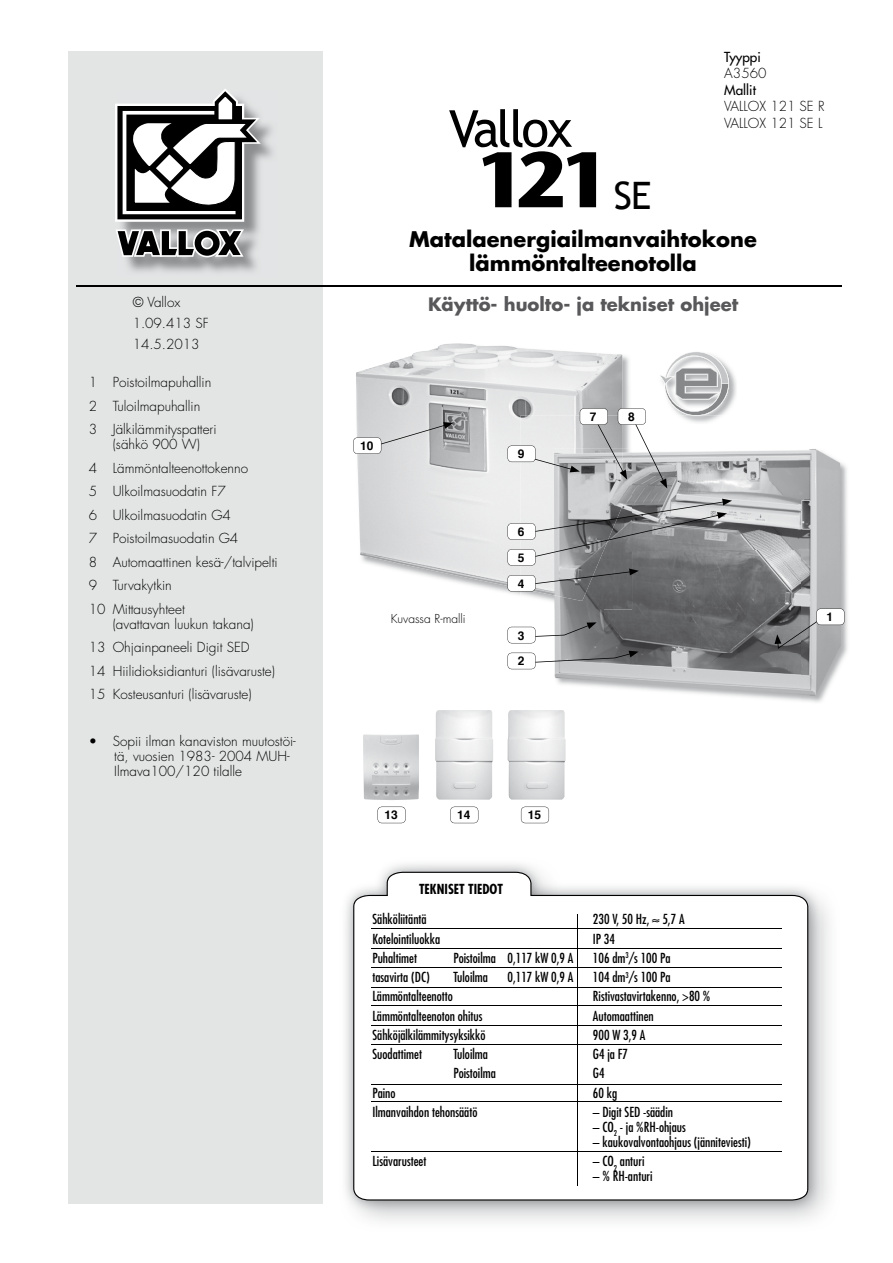
<style>
.page{position:relative;width:893px;height:1263px;background:#fff}
.page>*{position:absolute;margin:0;border:0;box-sizing:border-box;transform-origin:0 0}
.t1{font:700 78.6px "Stone Sans ITC";color:#000}
.t2{font:51px "Trebuchet MS";letter-spacing:-.06em;color:#000}
.t3{font:700 21px/24px "Futura";color:#000;text-align:center}
.t4{font:700 18px "Futura";color:#58585a}
.t5{font:300 13.5px/23.5px "Futura";color:#000}
.t6{font:condensed 13.5px "Futura";color:#000}
.t7{font:700 condensed 13.5px "Futura";color:#000}
.t8{font:13.5px "Futura";color:#000}
.t9{font:700 12px "Helvetica";color:#000}
.t10{font:300 12px "Futura";color:#000}
.s1{font-family:"Trebuchet MS";font-weight:400;font-size:37.8px}
</style>
<div class="page">
<div style="left:68px;top:51px;width:254px;height:1152px;background:#e3e4e4"></div>
<hr style="left:77px;top:285px;width:765px;height:1px;background:#000">
<img style="left:121px;top:123px;width:151px;height:149px">
<div style="left:115px;top:104px;width:129px;height:118px;border:6px solid #fff"></div>
<svg style="left:119px;top:89px;width:142px;height:129px;background:#8e8e8f"></svg>
<svg style="left:116px;top:227px;width:131px;height:32px;background:#767777"></svg>
<img style="left:342px;top:861px;width:478px;height:351px">
<svg style="left:353px;top:872px;width:455px;height:328px"></svg>
<hr style="left:371px;top:928px;width:411px;height:1px;background:#000">
<hr style="left:371px;top:948px;width:411px;height:1px;background:#000">
<hr style="left:371px;top:967px;width:411px;height:1px;background:#000">
<hr style="left:371px;top:987px;width:411px;height:1px;background:#000">
<hr style="left:371px;top:1005px;width:411px;height:1px;background:#000">
<hr style="left:371px;top:1025px;width:411px;height:1px;background:#000">
<hr style="left:371px;top:1044px;width:411px;height:1px;background:#000">
<hr style="left:371px;top:1084px;width:411px;height:1px;background:#000">
<hr style="left:371px;top:1101px;width:411px;height:1px;background:#000">
<hr style="left:371px;top:1151px;width:411px;height:1px;background:#000">
<hr style="left:577px;top:914px;width:1px;height:272px;background:#000">
<img style="left:729px;top:367px;width:7px;height:41px">
<img style="left:356px;top:343px;width:202px;height:245px">
<svg style="left:353px;top:422px;width:100px;height:32px;background:#cbcccd"></svg>
<svg style="left:378px;top:807px;width:28px;height:16px"></svg>
<svg style="left:450px;top:807px;width:28px;height:16px"></svg>
<svg style="left:521px;top:807px;width:28px;height:16px"></svg>
<img style="left:520px;top:488px;width:34px;height:107px">
<img style="left:632px;top:450px;width:168px;height:101px">
<img style="left:800px;top:449px;width:48px;height:254px">
<img style="left:603px;top:551px;width:197px;height:150px">
<img style="left:554px;top:609px;width:49px;height:78px">
<img style="left:554px;top:488px;width:78px;height:121px">
<img style="left:554px;top:488px;width:69px;height:113px">
<svg style="left:774px;top:608px;width:70px;height:41px;background:#959697"></svg>
<svg style="left:507px;top:651px;width:132px;height:18px"></svg>
<svg style="left:507px;top:622px;width:90px;height:21px"></svg>
<svg style="left:507px;top:499px;width:225px;height:92px;background:#9a9b9c"></svg>
<svg style="left:507px;top:351px;width:222px;height:137px"></svg>
<img style="left:363px;top:734px;width:56px;height:66px">
<img style="left:435px;top:710px;width:58px;height:89px">
<img style="left:508px;top:710px;width:57px;height:89px">
<p class="t5" style="left:133px;top:292px;width:78px;line-height:20.7px">© Vallox<br>1.09.413 SF<br>14.5.2013</p>
<p class="t5" style="left:89px;top:371px;width:129px">1 Poistoilmapuhallin<br>2 Tuloilmapuhallin<br>3 Jälkilämmityspatteri</p>
<p class="t5" style="left:89px;top:433px;width:190px;text-indent:24px">(sähkö 900 W)<br>4 Lämmöntalteenottokenno<br>5 Ulkoilmasuodatin F7<br>6 Ulkoilmasuodatin G4<br>7 Poistoilmasuodatin G4<br>8 Automaattinen kesä-/talvipelti<br>9 Turvakytkin<br>10 Mittausyhteet</p>
<p class="t5" style="left:89px;top:612px;width:188px;text-indent:24px">(avattavan luukun takana)<br>13 Ohjainpaneeli Digit SED<br>14 Hiilidioksidianturi (lisävaruste)<br>15 Kosteusanturi (lisävaruste)</p>
<p class="t5" style="left:114px;top:734px;width:183px;line-height:15px;text-indent:-26px">• Sopii ilman kanaviston muutostöi&shy;tä, vuosien 1983- 2004 MUH-<br>Ilmava100/120 tilalle</p>
<h2 class="t2" style="left:449px;top:99px;width:125px">Vallox</h2>
<h1 class="t1" style="left:475px;top:110px;width:178px">121<span class="s1">SE</span></h1>
<p class="t8" style="left:724px;top:48px;width:38px">Tyyppi</p>
<p class="t5" style="left:724px;top:62px;width:44px">A3560</p>
<p class="t8" style="left:724px;top:81px;width:33px">Mallit</p>
<p class="t5" style="left:724px;top:98px;width:102px;line-height:16.5px">VALLOX 121 SE R<br>VALLOX 121 SE L</p>
<h3 class="t3" style="left:409px;top:227px;width:349px">Matalaenergiailmanvaihtokone lämmöntalteenotolla</h3>
<h3 class="t4" style="left:428px;top:292px;width:312px">Käyttö- huolto- ja tekniset ohjeet</h3>
<p class="t9" style="left:360px;top:436px;width:15px">10</p>
<p class="t10" style="left:391px;top:611px;width:76px">Kuvassa R-malli</p>
<p class="t9" style="left:518px;top:444px;width:8px">9</p>
<p class="t9" style="left:518px;top:522px;width:8px">6</p>
<p class="t9" style="left:518px;top:548px;width:8px">5</p>
<p class="t9" style="left:518px;top:574px;width:8px">4</p>
<p class="t9" style="left:518px;top:626px;width:8px">3</p>
<p class="t9" style="left:518px;top:651px;width:8px">2</p>
<p class="t9" style="left:590px;top:407px;width:8px">7</p>
<p class="t9" style="left:628px;top:407px;width:8px">8</p>
<p class="t9" style="left:384px;top:805px;width:15px">13</p>
<p class="t9" style="left:457px;top:805px;width:15px">14</p>
<p class="t9" style="left:528px;top:805px;width:15px">15</p>
<p class="t7" style="left:419px;top:880px;width:86px">TEKNISET TIEDOT</p>
<p class="t6" style="left:372px;top:911px;width:56px">Sähköliitäntä</p>
<p class="t6" style="left:593px;top:911px;width:93px">230 V, 50 Hz, ≈ 5,7 A</p>
<p class="t6" style="left:372px;top:930px;width:69px">Kotelointiluokka</p>
<p class="t6" style="left:593px;top:930px;width:24px">IP 34</p>
<p class="t6" style="left:372px;top:950px;width:46px">Puhaltimet</p>
<p class="t6" style="left:453px;top:950px;width:122px">Poistoilma 0,117 kW 0,9 A</p>
<p class="t6" style="left:593px;top:950px;width:79px">106 dm<sup>3</sup>/s 100 Pa</p>
<p class="t6" style="left:372px;top:969px;width:59px">tasavirta (DC)</p>
<p class="t6" style="left:453px;top:969px;width:36px">Tuloilma</p>
<p class="t6" style="left:507px;top:969px;width:68px">0,117 kW 0,9 A</p>
<p class="t6" style="left:593px;top:969px;width:79px">104 dm<sup>3</sup>/s 100 Pa</p>
<p class="t6" style="left:372px;top:988px;width:82px">Lämmöntalteenotto</p>
<p class="t6" style="left:593px;top:988px;width:119px">Ristivastavirtakenno, &gt;80 %</p>
<p class="t6" style="left:372px;top:1007px;width:112px">Lämmöntalteenoton ohitus</p>
<p class="t6" style="left:593px;top:1007px;width:62px">Automaattinen</p>
<p class="t6" style="left:372px;top:1027px;width:115px">Sähköjälkilämmitysyksikkö</p>
<p class="t6" style="left:593px;top:1027px;width:54px">900 W 3,9 A</p>
<p class="t6" style="left:372px;top:1046px;width:51px">Suodattimet</p>
<p class="t6" style="left:453px;top:1046px;width:36px">Tuloilma</p>
<p class="t6" style="left:593px;top:1046px;width:37px">G4 ja F7</p>
<p class="t6" style="left:453px;top:1065px;width:44px">Poistoilma</p>
<p class="t6" style="left:593px;top:1065px;width:13px">G4</p>
<p class="t6" style="left:372px;top:1084px;width:25px">Paino</p>
<p class="t6" style="left:593px;top:1084px;width:26px">60 kg</p>
<p class="t6" style="left:372px;top:1104px;width:107px">Ilmanvaihdon tehonsäätö</p>
<p class="t6" style="left:593px;top:1104px;width:82px">– Digit SED -säädin</p>
<p class="t6" style="left:593px;top:1119px;width:94px">– CO<sub>2</sub> - ja %RH-ohjaus</p>
<p class="t6" style="left:593px;top:1134px;width:159px">– kaukovalvontaohjaus (jänniteviesti)</p>
<p class="t6" style="left:372px;top:1153px;width:56px">Lisävarusteet</p>
<p class="t6" style="left:593px;top:1153px;width:53px">– CO<sub>2</sub> anturi</p>
<p class="t6" style="left:593px;top:1168px;width:61px">– % RH-anturi</p>
<p class="t9" style="left:827px;top:607px;width:8px">1</p>
</div>
